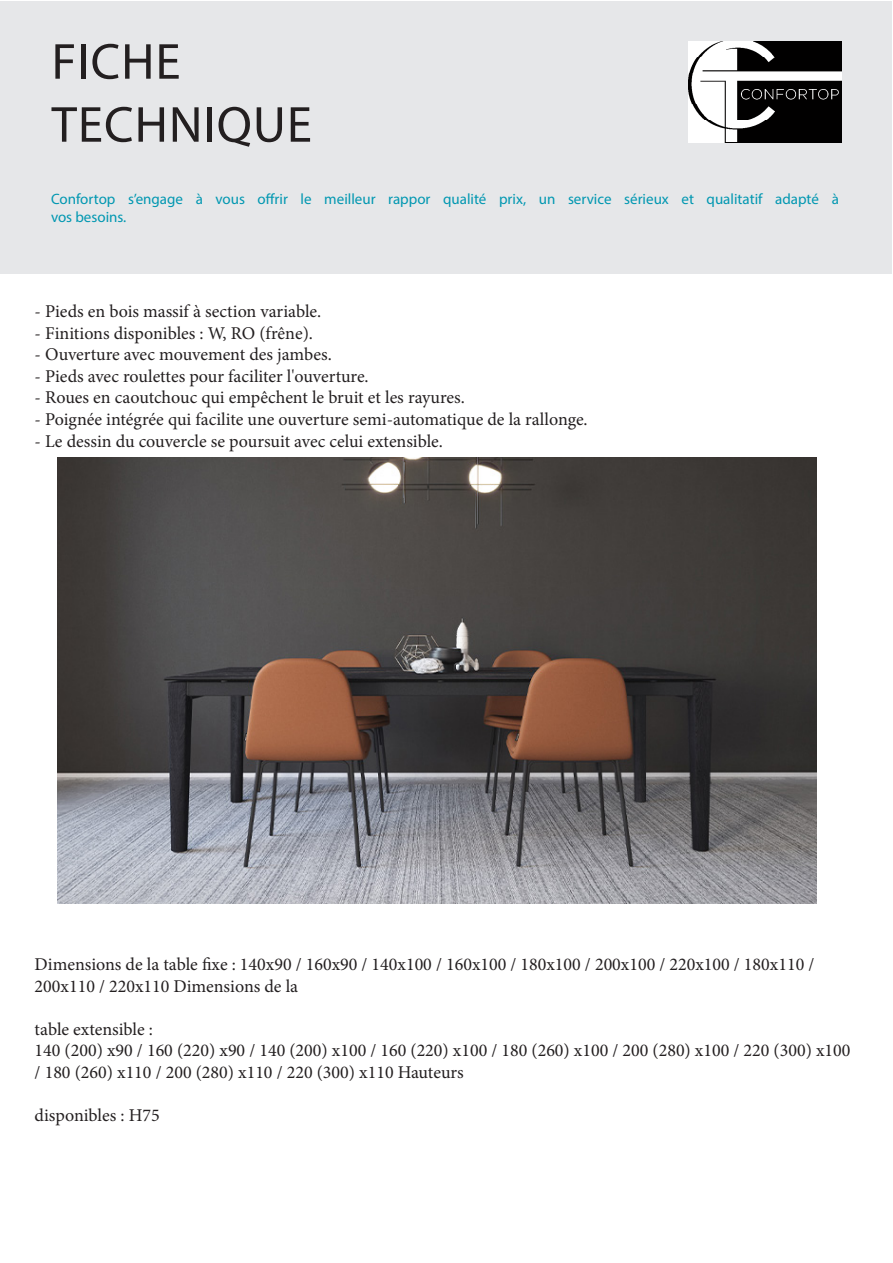
<style>
.page{position:relative;width:893px;height:1263px;background:#fff}
.page>*{position:absolute;margin:0;border:0;box-sizing:border-box;transform-origin:0 0}
.t1{font:51px "Myriad Pro";letter-spacing:.02em;color:#231f20}
.t2{font:18px/21.6px "Minion Pro";color:#231f20}
.t3{font:15px/18px "Myriad Pro";color:#0097b1}
</style>
<div class="page">
<div style="left:1px;top:1px;width:891px;height:273px;background:#e6e7e9"></div>
<img style="left:689px;top:41px;width:153px;height:101px">
<img style="left:57px;top:457px;width:759px;height:447px">
<p class="t1" style="left:52px;top:30px;width:131px">FICHE</p>
<p class="t1" style="left:52px;top:93px;width:262px">TECHNIQUE</p>
<p class="t3" style="left:51px;top:190px;width:789px">Confortop s’engage à vous offrir le meilleur rappor qualité prix, un service sérieux et qualitatif adapté à vos besoins.</p>
<p class="t2" style="left:35px;top:300px;width:288px">- Pieds en bois massif à section variable.</p>
<p class="t2" style="left:35px;top:322px;width:280px">- Finitions disponibles : W, RO (frêne).</p>
<p class="t2" style="left:35px;top:344px;width:299px">- Ouverture avec mouvement des jambes.</p>
<p class="t2" style="left:35px;top:365px;width:335px">- Pieds avec roulettes pour faciliter l'ouverture.</p>
<p class="t2" style="left:35px;top:387px;width:432px">- Roues en caoutchouc qui empêchent le bruit et les rayures.</p>
<p class="t2" style="left:35px;top:408px;width:555px">- Poignée intégrée qui facilite une ouverture semi-automatique de la rallonge.</p>
<p class="t2" style="left:35px;top:430px;width:410px">- Le dessin du couvercle se poursuit avec celui extensible.</p>
<p class="t2" style="left:35px;top:953px;width:781px">Dimensions de la table fixe : 140x90 / 160x90 / 140x100 / 160x100 / 180x100 / 200x100 / 220x100 / 180x110 /<br>200x110 / 220x110 Dimensions de la</p>
<p class="t2" style="left:35px;top:1018px;width:120px">table extensible :</p>
<p class="t2" style="left:35px;top:1040px;width:817px">140 (200) x90 / 160 (220) x90 / 140 (200) x100 / 160 (220) x100 / 180 (260) x100 / 200 (280) x100 / 220 (300) x100 / 180 (260) x110 / 200 (280) x110 / 220 (300) x110 Hauteurs</p>
<p class="t2" style="left:35px;top:1105px;width:127px">disponibles : H75</p>
</div>
